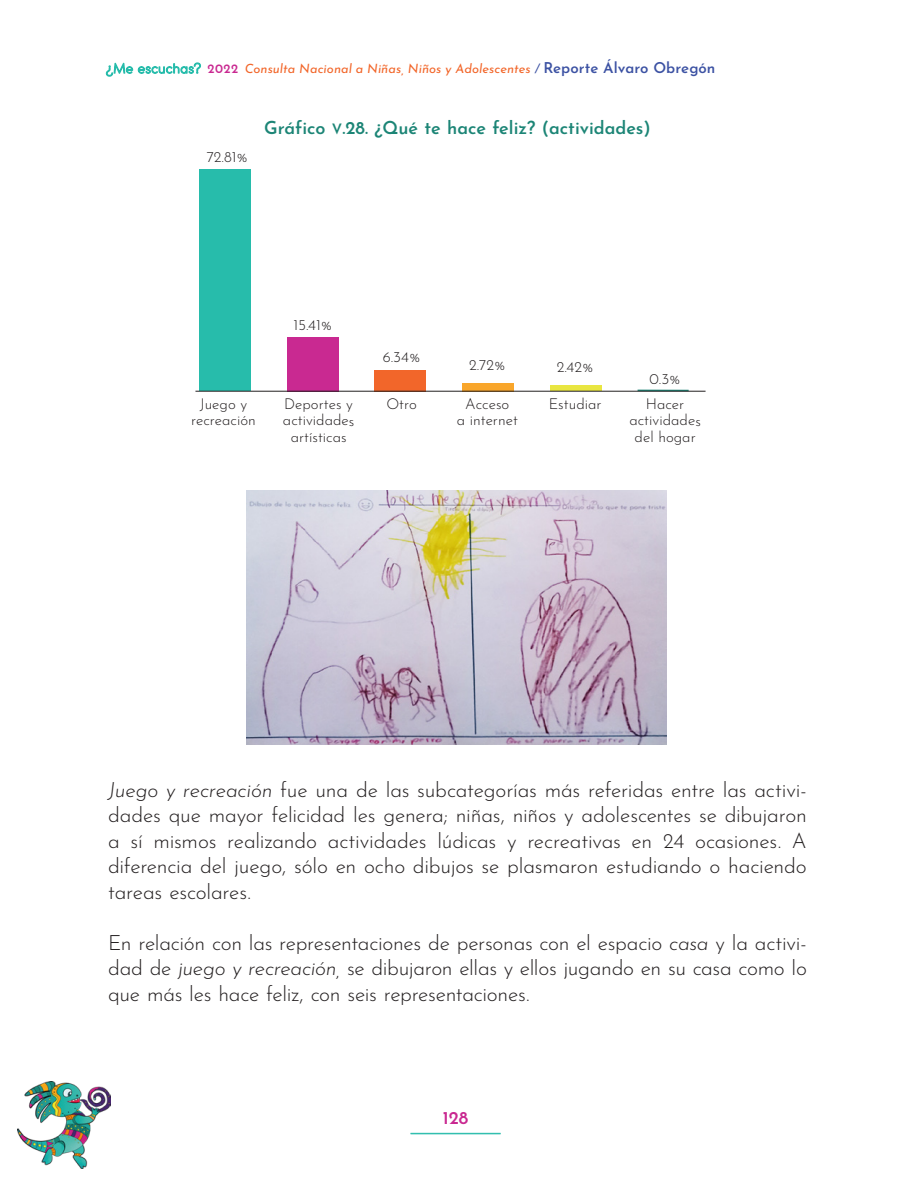
<style>
.page{position:relative;width:915px;height:1191px;background:#fff}
.page>*{position:absolute;margin:0;border:0;box-sizing:border-box;transform-origin:0 0}
.Texto_s_s{font:300 21px/25.5px "Josefin Sans";letter-spacing:-.01em;color:#231f20;text-align:justify}
.Cuadro_titulo{font:600 18px "Josefin Sans";color:#1c8576}
.t1{font:600 18px "Josefin Sans";color:#c92991}
.t2{font:300 15px/16.5px "Josefin Sans";letter-spacing:-.005em;color:#231f20;text-align:center}
.t3{font:italic 12.75px "Josefin Sans";letter-spacing:.005em;color:#f2662a}
.s1{font-family:"COCOMAT";font-weight:300;font-style:normal;color:#27bcab}
.s2{font-weight:600;font-style:normal;color:#c92991}
.s3{color:#3c52a3}
.s4{font-weight:600;font-style:normal;font-size:15px;color:#3c52a3}
.s5{font-family:"Josefin Sans Semi Bold SC800";font-weight:400;font-size:14.4px}
.s6{font-weight:100;font-style:italic}
</style>
<div class="page">
<hr style="left:410px;top:1133px;width:90px;height:1px;background:#27bcab">
<img style="left:18px;top:1081px;width:93px;height:87px">
<hr style="left:637px;top:389px;width:51px;height:2px;background:#1c8576">
<div style="left:550px;top:386px;width:51px;height:5px;background:#e9e641"></div>
<div style="left:462px;top:383px;width:51px;height:8px;background:#f9a62b"></div>
<div style="left:375px;top:370px;width:51px;height:21px;background:#f2662a"></div>
<div style="left:287px;top:337px;width:51px;height:54px;background:#c92991"></div>
<div style="left:200px;top:169px;width:51px;height:222px;background:#27bcab"></div>
<hr style="left:195px;top:391px;width:510px;height:1px;background:#231f20">
<img style="left:246px;top:491px;width:420px;height:253px">
<p class="t3" style="left:106px;top:58px;width:611px"><span class="s1">¿Me escuchas?</span> <span class="s2">2022</span> Consulta Nacional a Niñas, Niños y Adolescentes <span class="s3">/</span> <span class="s4">Reporte Álvaro Obregón</span></p>
<p class="t2" style="left:207px;top:147px;width:43px">72.81%</p>
<p class="Cuadro_titulo" style="left:264px;top:114px;width:388px">Gráfico <span class="s5">v</span>.28. ¿Qué te hace feliz? (actividades)</p>
<p class="t2" style="left:293px;top:315px;width:40px">15.41%</p>
<p class="t2" style="left:382px;top:347px;width:39px">6.34%</p>
<p class="t2" style="left:469px;top:355px;width:38px">2.72%</p>
<p class="t2" style="left:556px;top:357px;width:38px">2.42%</p>
<p class="t2" style="left:649px;top:369px;width:33px">0.3%</p>
<p class="t2" style="left:191px;top:394px;width:66px">Juego y recreación</p>
<p class="t2" style="left:386px;top:394px;width:32px">Otro</p>
<p class="t2" style="left:548px;top:394px;width:55px">Estudiar</p>
<p class="t2" style="left:629px;top:394px;width:73px">Hacer actividades del hogar</p>
<p class="t2" style="left:283px;top:394px;width:73px">Deportes y actividades artísticas</p>
<p class="t2" style="left:456px;top:394px;width:63px">Acceso<br>a internet</p>
<p class="Texto_s_s" style="left:108px;top:775px;width:700px"><span class="s6">Juego y recreación</span> fue una de las subcategorías más referidas entre las activi&shy;dades que mayor felicidad les genera; niñas, niños y adolescentes se dibujaron a sí mismos realizando actividades lúdicas y recreativas en 24 ocasiones. A diferencia del juego, sólo en ocho dibujos se plasmaron estudiando o haciendo tareas escolares.</p>
<p class="Texto_s_s" style="left:108px;top:928px;width:700px">En relación con las representaciones de personas con el espacio <span class="s6">casa</span> y la activi&shy;dad de <span class="s6">juego y recreación,</span> se dibujaron ellas y ellos jugando en su casa como lo que más les hace feliz, con seis representaciones.</p>
<p class="t1" style="left:442px;top:1104px;width:27px">128</p>
</div>
